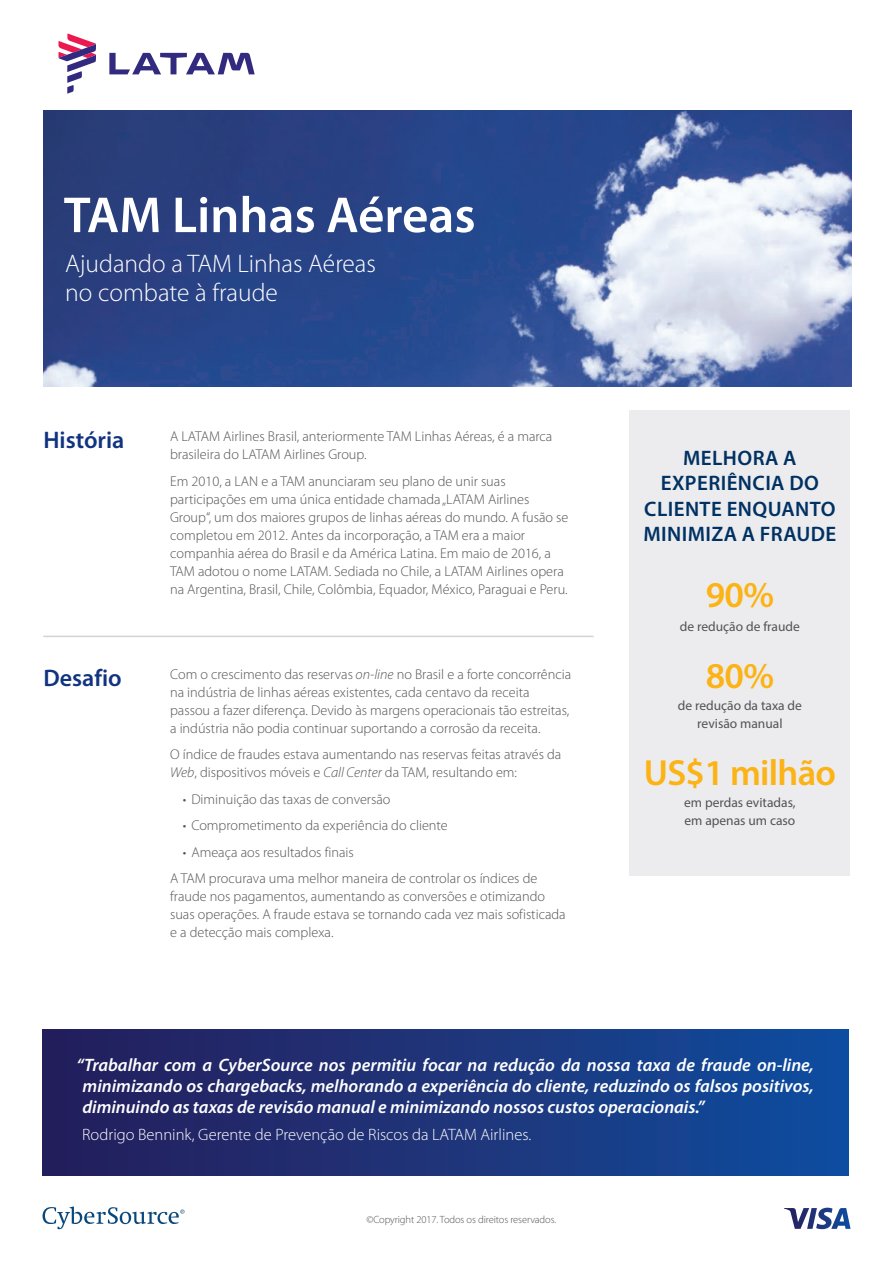
<style>
.page{position:relative;width:893px;height:1263px;background:#fff}
.page>*{position:absolute;margin:0;border:0;box-sizing:border-box;transform-origin:0 0}
.t1{font:600 51px "Myriad Pro";color:#fff}
.t2{font:600 36.45px "Myriad Pro";letter-spacing:-.02em;color:#fbb316}
.t3{font:300 25.5px/28.5px "Myriad Pro";color:#fff}
.t4{font:600 24px "Myriad Pro";color:#10347f}
.t5{font:600 21px/25.5px "Myriad Pro";letter-spacing:.02em;color:#003163;text-align:center}
.t6{font:italic 600 18px/21px "Myriad Pro";color:#fff;text-align:justify}
.t7{font:300 16.5px "Myriad Pro";color:#fff}
.t8{font:300 14.25px/18px "Myriad Pro";color:#535355}
.t9{font:13.5px/18px "Myriad Pro";color:#535355;text-align:center}
.t10{font:300 10.5px "Myriad Pro";letter-spacing:-.01em;color:#535355}
.s1{font-style:italic}
</style>
<div class="page">
<svg style="left:784px;top:1208px;width:66px;height:21px"></svg>
<svg style="left:43px;top:1206px;width:141px;height:23px"></svg>
<svg style="left:109px;top:53px;width:146px;height:21px"></svg>
<svg style="left:58px;top:33px;width:38px;height:61px"></svg>
<div style="left:629px;top:411px;width:221px;height:465px;background:#ececee"></div>
<img style="left:43px;top:111px;width:808px;height:276px">
<hr style="left:43px;top:636px;width:551px;height:1px;background:#d3d3d3">
<div style="left:43px;top:1030px;width:806px;height:145px;background:linear-gradient(to right,#271d59,#114d9e)"></div>
<h1 class="t1" style="left:64px;top:187px;width:413px">TAM Linhas Aéreas</h1>
<h3 class="t3" style="left:65px;top:250px;width:312px">Ajudando a TAM Linhas Aéreas no combate à fraude</h3>
<h3 class="t4" style="left:43px;top:427px;width:83px">História</h3>
<h3 class="t4" style="left:43px;top:665px;width:80px">Desafio</h3>
<p class="t8" style="left:170px;top:428px;width:384px">A LATAM Airlines Brasil, anteriormente TAM Linhas Aéreas, é a marca brasileira do LATAM Airlines Group.</p>
<p class="t8" style="left:170px;top:472px;width:400px">Em 2010, a LAN e a TAM anunciaram seu plano de unir suas participações em uma única entidade chamada „LATAM Airlines Group“, um dos maiores grupos de linhas aéreas do mundo. A fusão se completou em 2012. Antes da incorporação, a TAM era a maior companhia aérea do Brasil e da América Latina. Em maio de 2016, a TAM adotou o nome LATAM. Sediada no Chile, a LATAM Airlines opera na Argentina, Brasil, Chile, Colômbia, Equador, México, Paraguai e Peru.</p>
<p class="t8" style="left:170px;top:665px;width:403px">Com o crescimento das reservas <span class="s1">on-line</span> no Brasil e a forte concorrência na indústria de linhas aéreas existentes, cada centavo da receita passou a fazer diferença. Devido às margens operacionais tão estreitas, a indústria não podia continuar suportando a corrosão da receita.</p>
<p class="t8" style="left:170px;top:746px;width:393px">O índice de fraudes estava aumentando nas reservas feitas através da<br><span class="s1">Web</span>, dispositivos móveis e <span class="s1">Call Center</span> da TAM, resultando em:</p>
<p class="t8" style="left:183px;top:790px;width:209px">• Diminuição das taxas de conversão</p>
<p class="t8" style="left:183px;top:817px;width:266px">• Comprometimento da experiência do cliente</p>
<p class="t8" style="left:170px;top:839px;width:369px;line-height:26.5px;text-indent:13px">• Ameaça aos resultados finais<br>A TAM procurava uma melhor maneira de controlar os índices de</p>
<p class="t8" style="left:170px;top:888px;width:397px">fraude nos pagamentos, aumentando as conversões e otimizando suas operações. A fraude estava se tornando cada vez mais sofisticada e a detecção mais complexa.</p>
<h3 class="t5" style="left:643px;top:445px;width:195px">MELHORA A<br>EXPERIÊNCIA DO<br>CLIENTE ENQUANTO<br>MINIMIZA A FRAUDE</h3>
<h2 class="t2" style="left:706px;top:574px;width:70px">90%</h2>
<p class="t9" style="left:680px;top:618px;width:122px">de redução de fraude</p>
<h2 class="t2" style="left:706px;top:656px;width:70px">80%</h2>
<p class="t9" style="left:678px;top:696px;width:126px">de redução da taxa de revisão manual</p>
<h2 class="t2" style="left:644px;top:752px;width:194px">US$1 milhão</h2>
<p class="t9" style="left:684px;top:794px;width:113px;text-align:left">em perdas evitadas, em apenas um caso</p>
<p class="t6" style="left:82px;top:1055px;width:733px;text-indent:-6px">“Trabalhar com a CyberSource nos permitiu focar na redução da nossa taxa de fraude on-line, minimizando os chargebacks, melhorando a experiência do cliente, reduzindo os falsos positivos, diminuindo as taxas de revisão manual e minimizando nossos custos operacionais.”</p>
<p class="t7" style="left:82px;top:1125px;width:451px">Rodrigo Bennink, Gerente de Prevenção de Riscos da LATAM Airlines.</p>
<p class="t10" style="left:366px;top:1214px;width:191px">©Copyright 2017. Todos os direitos reservados.</p>
</div>
